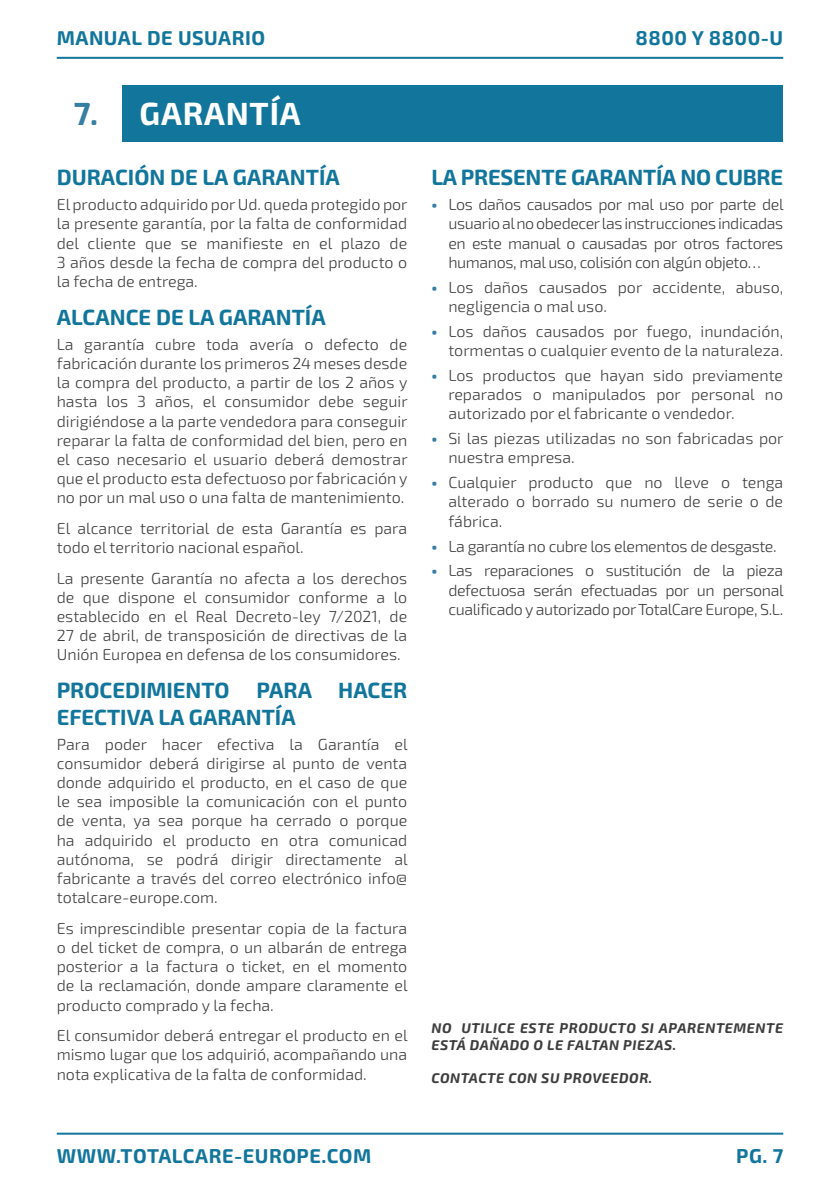
<style>
.page{position:relative;width:840px;height:1191px;background:#fff}
.page>*{position:absolute;margin:0;border:0;box-sizing:border-box;transform-origin:0 0}
._00-titulo{font:700 32px "Exo 2";letter-spacing:.025em;color:#fff}
.t1{font:700 32px "Exo 2";color:#367fa3}
._00-Sub___Tripa{font:700 22px/26.4px "Exo 2";color:#12769c}
.t2{font:700 20px "Exo 2";letter-spacing:.025em;color:#12769c}
.t3{font:300 16px/19.2px "Exo 2";color:#3e3e3f;text-align:justify}
.t4{font:300 16px "Exo 2";letter-spacing:-.025em;color:#3e3e3f}
.t5{font:italic 14px/16.8px "Exo 2";letter-spacing:.04em;color:#3e3e3f}
.s1{font-weight:800;color:#367fa3}
</style>
<div class="page">
<hr style="left:57px;top:57px;width:725px;height:2px;background:#12769c">
<hr style="left:57px;top:1132px;width:725px;height:2px;background:#12769c">
<div style="left:122px;top:85px;width:660px;height:57px;background:#12769c"></div>
<p class="t2" style="left:57px;top:26px;width:210px">MANUAL DE USUARIO</p>
<p class="t2" style="left:635px;top:26px;width:149px">8800 Y 8800-U</p>
<p class="t1" style="left:74px;top:94px;width:26px">7.</p>
<p class="_00-titulo" style="left:139px;top:94px;width:162px">GARANTÍA</p>
<p class="_00-Sub___Tripa" style="left:57px;top:165px;width:284px">DURACIÓN DE LA GARANTÍA</p>
<p class="t3" style="left:57px;top:195px;width:352px">El producto adquirido por Ud. queda protegido por la presente garantía, por la falta de conformidad del cliente que se manifieste en el plazo de 3 años desde la fecha de compra del producto o la fecha de entrega.</p>
<p class="_00-Sub___Tripa" style="left:57px;top:304px;width:270px">ALCANCE DE LA GARANTÍA</p>
<p class="t3" style="left:57px;top:335px;width:352px">La garantía cubre toda avería o defecto de fabricación durante los primeros 24 meses desde la compra del producto, a partir de los 2 años y hasta los 3 años, el consumidor debe seguir dirigiéndose a la parte vendedora para conseguir reparar la falta de conformidad del bien, pero en el caso necesario el usuario deberá demostrar que el producto esta defectuoso por fabricación y no por un mal uso o una falta de mantenimiento.</p>
<p class="t3" style="left:57px;top:519px;width:352px">El alcance territorial de esta Garantía es para todo el territorio nacional español.</p>
<p class="t3" style="left:57px;top:569px;width:352px">La presente Garantía no afecta a los derechos de que dispone el consumidor conforme a lo establecido en el Real Decreto-ley 7/2021, de 27 de abril, de transposición de directivas de la Unión Europea en defensa de los consumidores.</p>
<p class="_00-Sub___Tripa" style="left:57px;top:678px;width:352px">PROCEDIMIENTO PARA HACER<br>EFECTIVA LA GARANTÍA</p>
<p class="t3" style="left:57px;top:734px;width:352px">Para poder hacer efectiva la Garantía el consumidor deberá dirigirse al punto de venta donde adquirido el producto, en el caso de que le sea imposible la comunicación con el punto de venta, ya sea porque ha cerrado o porque ha adquirido el producto en otra comunicad autónoma, se podrá dirigir directamente al fabricante a través del correo electrónico info@ totalcare-europe.com.</p>
<p class="t3" style="left:57px;top:919px;width:352px">Es imprescindible presentar copia de la factura o del ticket de compra, o un albarán de entrega posterior a la factura o ticket, en el momento de la reclamación, donde ampare claramente el producto comprado y la fecha.</p>
<p class="t3" style="left:57px;top:1026px;width:352px">El consumidor deberá entregar el producto en el mismo lugar que los adquirió, acompañando una nota explicativa de la falta de conformidad.</p>
<p class="_00-Sub___Tripa" style="left:431px;top:165px;width:353px">LA PRESENTE GARANTÍA NO CUBRE</p>
<p class="t3" style="left:448px;top:195px;width:336px;text-indent:-17px"><span class="s1">•</span> Los daños causados por mal uso por parte del usuario al no obedecer las instrucciones indicadas en este manual o causadas por otros factores humanos, mal uso, colisión con algún objeto…</p>
<p class="t3" style="left:448px;top:278px;width:336px;text-indent:-17px"><span class="s1">•</span> Los daños causados por accidente, abuso, negligencia o mal uso.</p>
<p class="t3" style="left:431px;top:322px;width:353px;text-align:right"><span class="s1">•</span> Los daños causados por fuego, inundación, tormentas o cualquier evento de la naturaleza.</p>
<p class="t3" style="left:448px;top:366px;width:336px;text-indent:-17px"><span class="s1">•</span> Los productos que hayan sido previamente reparados o manipulados por personal no autorizado por el fabricante o vendedor.</p>
<p class="t3" style="left:448px;top:429px;width:336px;text-indent:-17px"><span class="s1">•</span> Si las piezas utilizadas no son fabricadas por nuestra empresa.</p>
<p class="t3" style="left:448px;top:473px;width:336px;text-indent:-17px"><span class="s1">•</span> Cualquier producto que no lleve o tenga alterado o borrado su numero de serie o de fábrica.</p>
<p class="t4" style="left:431px;top:537px;width:346px"><span class="s1">•</span> La garantía no cubre los elementos de desgaste.</p>
<p class="t3" style="left:448px;top:561px;width:336px;text-indent:-17px"><span class="s1">•</span> Las reparaciones o sustitución de la pieza defectuosa serán efectuadas por un personal cualificado y autorizado por TotalCare Europe, S.L.</p>
<p class="t5" style="left:431px;top:1019px;width:353px">NO UTILICE ESTE PRODUCTO SI APARENTEMENTE<br>ESTÁ DAÑADO O LE FALTAN PIEZAS.</p>
<p class="t5" style="left:431px;top:1069px;width:222px">CONTACTE CON SU PROVEEDOR.</p>
<p class="t2" style="left:57px;top:1144px;width:316px">WWW.TOTALCARE-EUROPE.COM</p>
<p class="t2" style="left:735px;top:1144px;width:48px">PG. 7</p>
</div>
